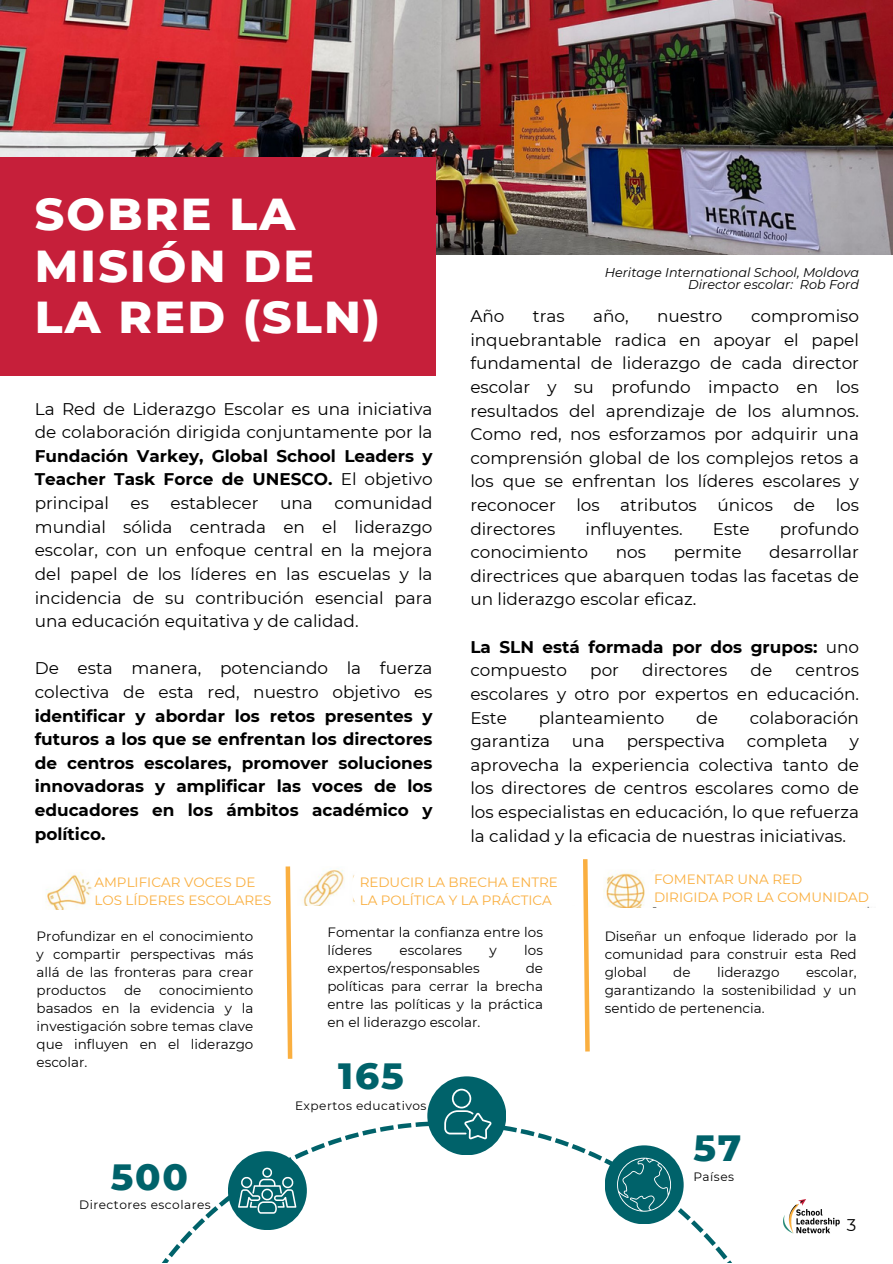
<style>
.page{position:relative;width:893px;height:1264px;background:#fff}
.page>*{position:absolute;margin:0;border:0;box-sizing:border-box;transform-origin:0 0}
.t1{font:800 45.6px/51.4px "Montserrat";letter-spacing:.05em;color:#fff}
.t2{font:800 37.2px "Montserrat";letter-spacing:.05em;color:#00626a}
.t3{font:16.8px/23.5px "Montserrat";color:#000;text-align:justify}
.t4{font:700 16.8px/23.5px "Montserrat";color:#000;text-align:justify}
.t5{font:13.5px/18px "Montserrat";color:#000;text-align:justify}
.t6{font:13.5px/18px "Montserrat";color:#faaf40}
.t7{font:italic 12.75px "Montserrat";color:#000}
.t8{font:12.15px "Montserrat";letter-spacing:.04em;color:#000}
.s1{font-weight:700}
.s2{font-weight:400}
</style>
<div class="page">
<img style="left:0;top:0;width:892px;height:254px">
<div style="left:0;top:157px;width:436px;height:218px;background:#c61f3a"></div>
<img style="left:46px;top:872px;width:47px;height:37px">
<img style="left:301px;top:869px;width:43px;height:36px">
<img style="left:604px;top:873px;width:41px;height:34px">
<svg style="left:583px;top:859px;width:7px;height:193px"></svg>
<svg style="left:285px;top:866px;width:8px;height:193px"></svg>
<svg style="left:162px;top:1121px;width:570px;height:141px"></svg>
<div style="left:228px;top:1151px;width:79px;height:79px;background:#00626a;border-radius:50%"></div>
<svg style="left:238px;top:1167px;width:58px;height:46px"></svg>
<div style="left:427px;top:1076px;width:79px;height:79px;background:#00626a;border-radius:50%"></div>
<svg style="left:444px;top:1088px;width:47px;height:51px"></svg>
<div style="left:604px;top:1145px;width:79px;height:79px;background:#00626a;border-radius:50%"></div>
<svg style="left:617px;top:1157px;width:54px;height:54px"></svg>
<img style="left:783px;top:1199px;width:57px;height:35px">
<p class="t1" style="left:35px;top:188px;width:347px">SOBRE LA<br>MISIÓN DE<br>LA RED (SLN)</p>
<p class="t3" style="left:35px;top:397px;width:399px">La Red de Liderazgo Escolar es una iniciativa de colaboración dirigida conjuntamente por la <span class="s1">Fundación Varkey, Global School Leaders y Teacher Task Force de UNESCO.</span> El objetivo principal</p>
<p class="t3" style="left:35px;top:491px;width:399px;text-indent:299px">comunidad mundial sólida centrada en el liderazgo escolar, con un enfoque central en la mejora del papel de los líderes en las escuelas y la incidencia de su contribución esencial para una educación equitativa y de calidad.</p>
<p class="t4" style="left:35px;top:656px;width:399px"><span class="s2">De esta manera, potenciando la fuerza colectiva de esta red, nuestro objetivo es </span>identificar y abordar los retos presentes y futuros a los que se enfrentan los directores de centros escolares, promover soluciones innovadoras y amplificar las voces de los educadores en los ámbitos académico y político.</p>
<p class="t3" style="left:130px;top:491px;width:20px">es</p>
<p class="t3" style="left:170px;top:491px;width:89px">establecer</p>
<p class="t3" style="left:280px;top:491px;width:34px">una</p>
<p class="t7" style="left:604px;top:264px;width:256px">Heritage International School, Moldova</p>
<p class="t7" style="left:688px;top:277px;width:172px">Director escolar: Rob Ford</p>
<p class="t3" style="left:470px;top:304px;width:390px;text-indent:280px">compromiso inquebrantable radica en apoyar el papel fundamental de liderazgo de cada director escolar y su profundo impacto en los resultados del aprendizaje de los alumnos.<br>Como red, nos esforzamos por adquirir una comprensión global de los complejos retos a los que se enfrentan los líderes escolares y reconocer los atributos únicos de los directores</p>
<p class="t3" style="left:470px;top:304px;width:36px">Año</p>
<p class="t3" style="left:533px;top:304px;width:33px">tras</p>
<p class="t3" style="left:593px;top:304px;width:37px">año,</p>
<p class="t3" style="left:657px;top:304px;width:67px">nuestro</p>
<p class="t3" style="left:585px;top:517px;width:99px">influyentes.</p>
<p class="t3" style="left:713px;top:517px;width:38px">Este</p>
<p class="t3" style="left:779px;top:517px;width:81px">profundo</p>
<p class="t3" style="left:470px;top:540px;width:119px">conocimiento</p>
<p class="t3" style="left:615px;top:540px;width:32px">nos</p>
<p class="t3" style="left:673px;top:540px;width:69px">permite</p>
<p class="t3" style="left:470px;top:540px;width:390px;text-indent:299px">desarrollar directrices que abarquen todas las facetas de un liderazgo escolar eficaz.</p>
<p class="t4" style="left:470px;top:635px;width:390px">La SLN está formada por dos grupos: <span class="s2">uno compuesto</span></p>
<p class="t3" style="left:590px;top:658px;width:30px">por</p>
<p class="t3" style="left:642px;top:658px;width:87px">directores</p>
<p class="t3" style="left:750px;top:658px;width:23px">de</p>
<p class="t3" style="left:470px;top:658px;width:390px;text-indent:325px">centros escolares y otro por expertos en educación.<br>Este</p>
<p class="t3" style="left:538px;top:705px;width:127px">planteamiento</p>
<p class="t3" style="left:696px;top:705px;width:23px">de</p>
<p class="t3" style="left:749px;top:705px;width:111px">colaboración</p>
<p class="t3" style="left:470px;top:729px;width:81px">garantiza</p>
<p class="t3" style="left:572px;top:729px;width:34px">una</p>
<p class="t3" style="left:626px;top:729px;width:100px">perspectiva</p>
<p class="t3" style="left:746px;top:729px;width:82px">completa</p>
<p class="t3" style="left:470px;top:729px;width:390px;text-indent:379px">y aprovecha la experiencia colectiva tanto de los directores de centros escolares como de los especialistas en educación, lo que refuerza la calidad y la eficacia de nuestras iniciativas.</p>
<p class="t6" style="left:94px;top:873px;width:178px">AMPLIFICAR VOCES DE<br>LOS LÍDERES ESCOLARES</p>
<p class="t6" style="left:360px;top:873px;width:200px">REDUCIR LA BRECHA ENTRE<br>LA POLÍTICA Y LA PRÁCTICA</p>
<p class="t6" style="left:654px;top:870px;width:216px">FOMENTAR UNA RED<br>DIRIGIDA POR LA COMUNIDAD</p>
<p class="t5" style="left:37px;top:927px;width:218px">Profundizar en el conocimiento y compartir perspectivas más allá de las fronteras para crear productos</p>
<p class="t5" style="left:37px;top:981px;width:218px;text-indent:123px">conocimiento basados en la evidencia y la investigación sobre temas clave que influyen en el liderazgo escolar.</p>
<p class="t5" style="left:124px;top:981px;width:19px">de</p>
<p class="t2" style="left:111px;top:1154px;width:79px">500</p>
<p class="t8" style="left:79px;top:1196px;width:133px">Directores escolares</p>
<p class="t5" style="left:327px;top:923px;width:217px">Fomentar la confianza entre los líderes</p>
<p class="t5" style="left:399px;top:941px;width:64px">escolares</p>
<p class="t5" style="left:489px;top:941px;width:9px">y</p>
<p class="t5" style="left:524px;top:941px;width:20px">los</p>
<p class="t5" style="left:327px;top:959px;width:154px">expertos/responsables</p>
<p class="t5" style="left:327px;top:959px;width:217px;text-indent:198px">de políticas para cerrar la brecha entre las políticas y la práctica en el liderazgo escolar.</p>
<p class="t2" style="left:338px;top:1052px;width:67px">165</p>
<p class="t8" style="left:295px;top:1098px;width:133px">Expertos educativos</p>
<p class="t5" style="left:604px;top:927px;width:253px">Diseñar un enfoque liderado por la comunidad para construir esta Red global</p>
<p class="t5" style="left:604px;top:963px;width:253px;text-indent:201px">escolar, garantizando la sostenibilidad y un sentido de pertenencia.</p>
<p class="t5" style="left:673px;top:963px;width:19px">de</p>
<p class="t5" style="left:717px;top:963px;width:64px">liderazgo</p>
<p class="t2" style="left:693px;top:1124px;width:50px">57</p>
<p class="t8" style="left:693px;top:1169px;width:42px">Países</p>
<p class="t3" style="left:846px;top:1213px;width:11px">3</p>
</div>
